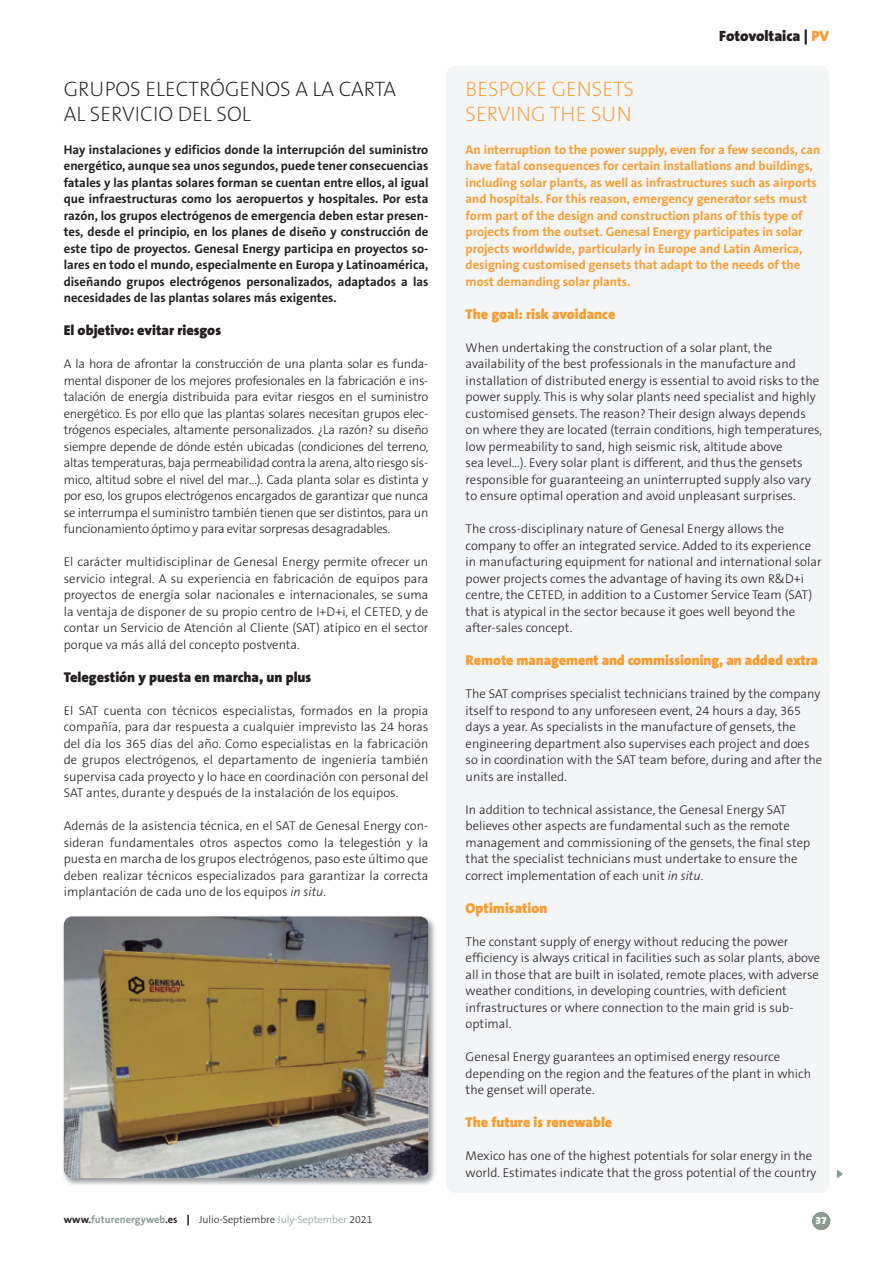
<style>
.page{position:relative;width:893px;height:1263px;background:#fff}
.page>*{position:absolute;margin:0;border:0;box-sizing:border-box;transform-origin:0 0}
.t1{font:200 21px/25.2px "The Sans B2";color:#231f20}
.t2{font:200 21px/25.2px "The Sans B2";color:#f89d31}
.t3{font:900 15px "The Sans B9";color:#231f20}
.t4{font:900 14.25px "The Sans B9";letter-spacing:-.01em;color:#f89d31}
.t5{font:900 14.25px "The Sans B9";color:#231f20}
.t6{font:300 12.75px/16.5px "The Sans B3";color:#231f20}
.t7{font:700 12.75px/16.5px "The Sans B7";color:#231f20;text-align:justify}
.t8{font:700 12.75px/16.5px "The Sans B7";color:#f89d31}
.t9{font:300 10.5px "The Sans B3";color:#231f20}
.t10{font:900 10.5px "The Sans B9";color:#fff}
.s1{color:#f89d31}
.s2{font-style:italic}
.s3{font-family:"The Sans B7";font-weight:700}
.s4{font-family:"The Sans B7";font-weight:700;color:#8b9b92}
.s5{font-family:"The Sans B9";font-weight:900}
.s6{color:#8b9b92}
</style>
<div class="page">
<div style="left:446px;top:66px;width:383px;height:1127px;background:#f3f5f7;border-radius:9px"></div>
<img style="left:63px;top:918px;width:372px;height:267px">
<img style="left:64px;top:916px;width:364px;height:262px">
<div style="left:812px;top:1212px;width:18px;height:18px;background:#8b9b92;border-radius:50%"></div>
<svg style="left:837px;top:1170px;width:6px;height:8px"></svg>
<h1 class="t1" style="left:64px;top:77px;width:334px">GRUPOS ELECTRÓGENOS A LA CARTA<br>AL SERVICIO DEL SOL</h1>
<h1 class="t2" style="left:466px;top:77px;width:170px">BESPOKE GENSETS<br>SERVING THE SUN</h1>
<p class="t3" style="left:719px;top:28px;width:111px">Fotovoltaica | <span class="s1">PV</span></p>
<p class="t7" style="left:64px;top:142px;width:366px">Hay instalaciones y edificios donde la interrupción del suministro energético, aunque sea unos segundos, puede tener consecuencias fatales y las plantas solares forman se cuentan entre ellos, al igual que infraestructuras como los aeropuertos y hospitales. Por esta razón, los grupos electrógenos de emergencia deben estar presen&shy;tes, desde el principio, en los planes de diseño y construcción de este tipo de proyectos. Genesal Energy participa en proyectos so&shy;lares en todo el mundo, especialmente en Europa y Latinoamérica, diseñando grupos electrógenos personalizados, adaptados a las necesidades de las plantas solares más exigentes.</p>
<p class="t5" style="left:64px;top:323px;width:159px">El objetivo: evitar riesgos</p>
<p class="t6" style="left:64px;top:356px;width:366px;text-align:justify">A la hora de afrontar la construcción de una planta solar es funda&shy;mental disponer de los mejores profesionales en la fabricación e ins&shy;talación de energía distribuida para evitar riesgos en el suministro energético. Es por ello que las plantas solares necesitan grupos elec&shy;trógenos especiales, altamente personalizados. ¿La razón? su diseño siempre depende de dónde estén ubicadas (condiciones del terreno, altas temperaturas, baja permeabilidad contra la arena, alto riesgo sís&shy;mico, altitud sobre el nivel del mar…). Cada planta solar es distinta y por eso, los grupos electrógenos encargados de garantizar que nunca se interrumpa el suministro también tienen que ser distintos, para un funcionamiento óptimo y para evitar sorpresas desagradables.</p>
<p class="t6" style="left:64px;top:554px;width:366px;text-align:justify">El carácter multidisciplinar de Genesal Energy permite ofrecer un servicio integral. A su experiencia en fabricación de equipos para proyectos de energía solar nacionales e internacionales, se suma la ventaja de disponer de su propio centro de I+D+i, el CETED, y de contar un Servicio de Atención al Cliente (SAT) atípico en el sector porque va más allá del concepto postventa.</p>
<p class="t5" style="left:64px;top:669px;width:249px">Telegestión y puesta en marcha, un plus</p>
<p class="t6" style="left:64px;top:703px;width:366px;text-align:justify">El SAT cuenta con técnicos especialistas, formados en la propia compañía, para dar respuesta a cualquier imprevisto las 24 horas del día los 365 días del año. Como especialistas en la fabricación de grupos electrógenos, el departamento de ingeniería también supervisa cada proyecto y lo hace en coordinación con personal del SAT antes, durante y después de la instalación de los equipos.</p>
<p class="t6" style="left:64px;top:818px;width:366px;text-align:justify">Además de la asistencia técnica, en el SAT de Genesal Energy con&shy;sideran fundamentales otros aspectos como la telegestión y la puesta en marcha de los grupos electrógenos, paso este último que deben realizar técnicos especializados para garantizar la correcta implantación de cada uno de los equipos <span class="s2">in situ</span>.</p>
<p class="t9" style="left:64px;top:1214px;width:310px"><span class="s3">www.</span><span class="s4">futurenergyweb</span><span class="s3">.es</span> <span class="s5">|</span> Julio-Septiembre <span class="s6">July-September</span> 2021</p>
<p class="t8" style="left:466px;top:142px;width:356px">An interruption to the power supply, even for a few seconds, can have fatal consequences for certain installations and buildings, including solar plants, as well as infrastructures such as airports and hospitals. For this reason, emergency generator sets must form part of the design and construction plans of this type of projects from the outset. Genesal Energy participates in solar projects worldwide, particularly in Europe and Latin America, designing customised gensets that adapt to the needs of the most demanding solar plants.</p>
<p class="t4" style="left:466px;top:306px;width:151px">The goal: risk avoidance</p>
<p class="t6" style="left:466px;top:340px;width:358px">When undertaking the construction of a solar plant, the availability of the best professionals in the manufacture and installation of distributed energy is essential to avoid risks to the power supply. This is why solar plants need specialist and highly customised gensets. The reason? Their design always depends on where they are located (terrain conditions, high temperatures, low permeability to sand, high seismic risk, altitude above<br>sea level…). Every solar plant is different, and thus the gensets responsible for guaranteeing an uninterrupted supply also vary to ensure optimal operation and avoid unpleasant surprises.</p>
<p class="t6" style="left:466px;top:521px;width:357px">The cross-disciplinary nature of Genesal Energy allows the company to offer an integrated service. Added to its experience in manufacturing equipment for national and international solar power projects comes the advantage of having its own R&amp;D+i centre, the CETED, in addition to a Customer Service Team (SAT) that is atypical in the sector because it goes well beyond the after-sales concept.</p>
<p class="t4" style="left:466px;top:653px;width:354px">Remote management and commissioning, an added extra</p>
<p class="t6" style="left:466px;top:686px;width:358px">The SAT comprises specialist technicians trained by the company itself to respond to any unforeseen event, 24 hours a day, 365 days a year. As specialists in the manufacture of gensets, the engineering department also supervises each project and does so in coordination with the SAT team before, during and after the units are installed.</p>
<p class="t6" style="left:466px;top:802px;width:346px">In addition to technical assistance, the Genesal Energy SAT believes other aspects are fundamental such as the remote management and commissioning of the gensets, the final step that the specialist technicians must undertake to ensure the correct implementation of each unit <span class="s2">in situ</span>.</p>
<p class="t4" style="left:466px;top:900px;width:83px">Optimisation</p>
<p class="t6" style="left:466px;top:934px;width:356px">The constant supply of energy without reducing the power efficiency is always critical in facilities such as solar plants, above all in those that are built in isolated, remote places, with adverse weather conditions, in developing countries, with deficient infrastructures or where connection to the main grid is sub&shy;optimal.</p>
<p class="t6" style="left:466px;top:1049px;width:347px">Genesal Energy guarantees an optimised energy resource depending on the region and the features of the plant in which the genset will operate.</p>
<p class="t4" style="left:466px;top:1115px;width:148px">The future is renewable</p>
<p class="t6" style="left:466px;top:1148px;width:352px">Mexico has one of the highest potentials for solar energy in the world. Estimates indicate that the gross potential of the country</p>
<p class="t10" style="left:815px;top:1215px;width:13px">37</p>
</div>
